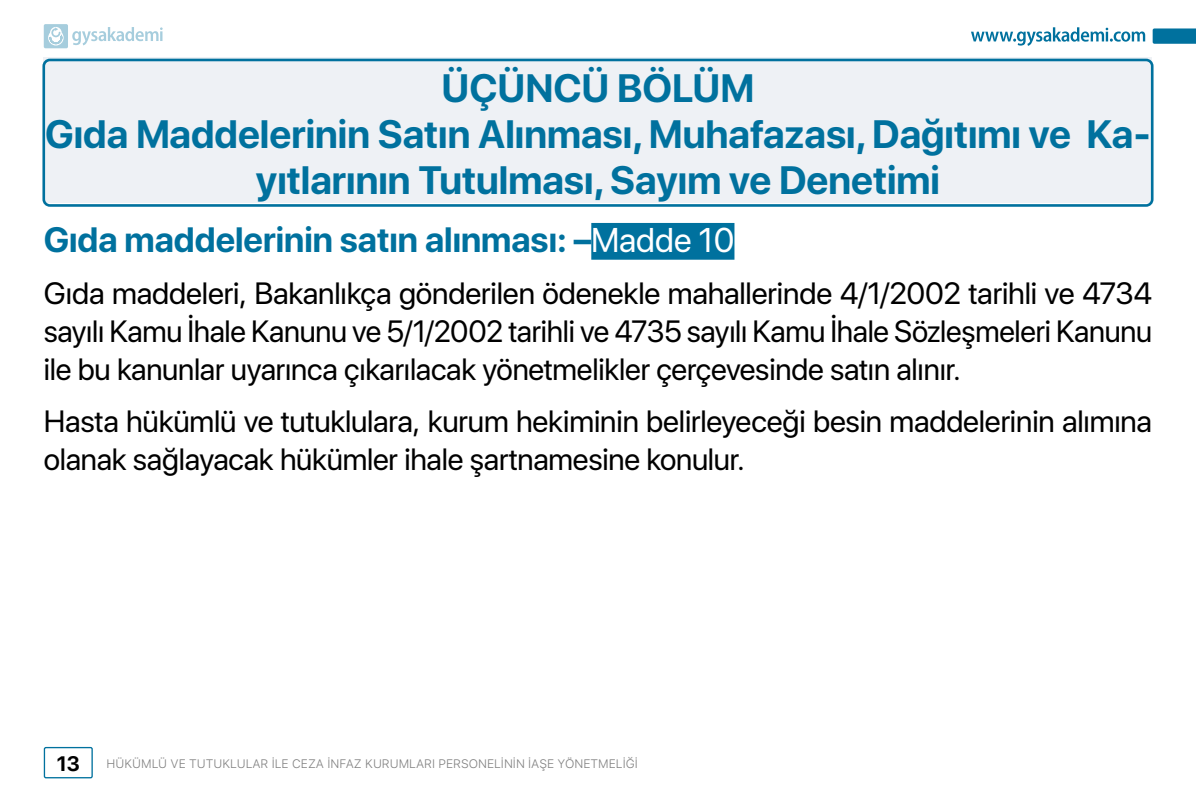
<style>
.page{position:relative;width:1196px;height:794px;background:#fff}
.page>*{position:absolute;margin:0;border:0;box-sizing:border-box;transform-origin:0 0}
.t1{font:700 39.38px/45.5px "SF Pro Display";color:#00719e;text-align:center}
.t2{font:700 35px "SF Pro Display";color:#00719e}
.t3{font:30.62px/37.6px "SF Pro Display";letter-spacing:-.005em;color:#000;text-align:justify}
.t4{font:700 20.82px "SF Pro Display";color:#000}
.t5{font:300 12.25px "SF Pro Text";color:#808080}
.s1{font-weight:400;font-size:34.12px;color:#fff}
</style>
<div class="page">
<div style="left:44px;top:57px;width:1108px;height:146px;background:#eef1f5"></div>
<div style="left:42px;top:59px;width:1111px;height:148px;border:3px solid #00719e;border-radius:6px"></div>
<div style="left:591px;top:223px;width:143px;height:37px;background:#00719e"></div>
<div style="left:44px;top:747px;width:49px;height:31px;border:1px solid #00719e;border-radius:2px"></div>
<svg style="left:971px;top:27px;width:173px;height:19px"></svg>
<svg style="left:1152px;top:28px;width:43px;height:16px"></svg>
<svg style="left:44px;top:24px;width:119px;height:24px"></svg>
<p class="t1" style="left:45px;top:66px;width:1107px">ÜÇÜNCÜ BÖLÜM<br>Gıda Maddelerinin Satın Alınması, Muhafazası, Dağıtımı ve Ka&shy;yıtlarının Tutulması, Sayım ve Denetimi</p>
<p class="t2" style="left:44px;top:219px;width:692px">Gıda maddelerinin satın alınması: –<span class="s1">Madde 10</span></p>
<p class="t3" style="left:44px;top:275px;width:1109px">Gıda maddeleri, Bakanlıkça gönderilen ödenekle mahallerinde 4/1/2002 tarihli ve 4734 sayılı Kamu İhale Kanunu ve 5/1/2002 tarihli ve 4735 sayılı Kamu İhale Sözleşmeleri Kanunu ile bu kanunlar uyarınca çıkarılacak yönetmelikler çerçevesinde satın alınır.</p>
<p class="t3" style="left:44px;top:402px;width:1109px">Hasta hükümlü ve tutuklulara, kurum hekiminin belirleyeceği besin maddelerinin alımına olanak sağlayacak hükümler ihale şartnamesine konulur.</p>
<p class="t4" style="left:57px;top:751px;width:25px">13</p>
<p class="t5" style="left:106px;top:755px;width:532px">HÜKÜMLÜ VE TUTUKLULAR İLE CEZA İNFAZ KURUMLARI PERSONELİNİN İAŞE YÖNETMELİĞİ</p>
</div>
